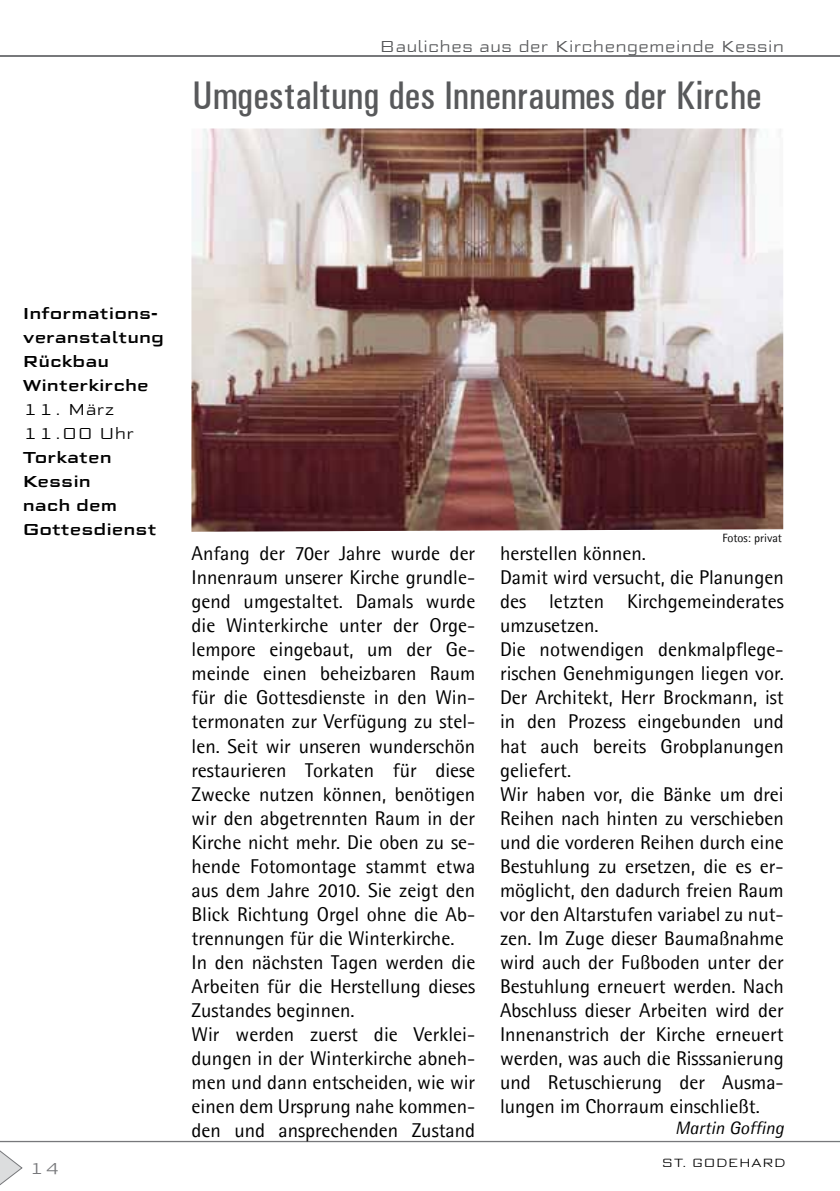
<style>
.page{position:relative;width:840px;height:1191px;background:#fff}
.page>*{position:absolute;margin:0;border:0;box-sizing:border-box;transform-origin:0 0}
.t1{font:500 condensed 40px "Univers";color:#58595b}
.t2{font:20px/24px "Agfa Rotis Semisans";color:#000}
.t3{font:italic 18px "Agfa Rotis Semisans";color:#000}
.t4{font:500 16px/24px "Morris Sans Com";color:#000}
.t5{font:300 16px "Morris Sans Com";color:#58595b}
.t6{font:300 16px/24px "Morris Sans Com";color:#000}
.t7{font:300 16px "Morris Sans Com";color:#77787b}
.t8{font:12px "Agfa Rotis Semisans";color:#0a0a0b}
.t9{font:300 12px "Morris Sans Com";color:#000}
</style>
<div class="page">
<svg style="left:0;top:1140px;width:839px;height:46px"></svg>
<hr style="left:0;top:56px;width:839px;height:1px;background:#77787b">
<img style="left:191px;top:128px;width:591px;height:404px">
<p class="t5" style="left:379px;top:35px;width:406px">Bauliches aus der Kirchengemeinde Kessin</p>
<h1 class="t1" style="left:192px;top:73px;width:570px">Umgestaltung des Innenraumes der Kirche</h1>
<p class="t4" style="left:23px;top:301px;width:143px">Informations&shy;veranstaltung<br>Rückbau<br>Winterkirche</p>
<p class="t6" style="left:23px;top:396px;width:113px">11. März<br>11.00 Uhr</p>
<p class="t4" style="left:23px;top:445px;width:135px">Torkaten<br>Kessin<br>nach dem<br>Gottesdienst</p>
<p class="t7" style="left:29px;top:1157px;width:33px">14</p>
<p class="t8" style="left:722px;top:531px;width:61px">Fotos: privat</p>
<p class="t2" style="left:191px;top:541px;width:285px">Anfang der 70er Jahre wurde der<br>Innenraum unserer Kirche grundle&shy;gend umgestaltet. Damals wurde die Winterkirche unter der Orge&shy;lempore eingebaut, um der Ge&shy;meinde einen beheizbaren Raum für die Gottesdienste in den Win&shy;termonaten zur Verfügung zu stel&shy;len. Seit wir unseren wunderschön restaurieren Torkaten für diese<br>Zwecke nutzen können, benötigen wir den abgetrennten Raum in der<br>Kirche nicht mehr. Die oben zu se&shy;hende Fotomontage stammt etwa aus dem Jahre 2010. Sie zeigt den<br>Blick Richtung Orgel ohne die Ab&shy;trennungen für die Winterkirche.<br>In den nächsten Tagen werden die<br>Arbeiten für die Herstellung dieses<br>Zustandes beginnen.<br>Wir werden zuerst die Verklei&shy;dungen in der Winterkirche abneh&shy;men und dann entscheiden, wie wir einen dem Ursprung nahe kommen&shy;den und ansprechenden Zustand</p>
<p class="t2" style="left:499px;top:541px;width:285px">herstellen können.<br>Damit wird versucht, die Planungen des letzten Kirchgemeinderates umzusetzen.<br>Die notwendigen denkmalpflege&shy;rischen Genehmigungen liegen vor.<br>Der Architekt, Herr Brockmann, ist in den Prozess eingebunden und hat auch bereits Grobplanungen geliefert.<br>Wir haben vor, die Bänke um drei<br>Reihen nach hinten zu verschieben und die vorderen Reihen durch eine<br>Bestuhlung zu ersetzen, die es er&shy;möglicht, den dadurch freien Raum vor den Altarstufen variabel zu nut&shy;zen. Im Zuge dieser Baumaßnahme wird auch der Fußboden unter der<br>Bestuhlung erneuert werden. Nach<br>Abschluss dieser Arbeiten wird der<br>Innenanstrich der Kirche erneuert werden, was auch die Risssanierung und Retuschierung der Ausma&shy;lungen im Chorraum einschließt.</p>
<p class="t3" style="left:674px;top:1117px;width:110px">Martin Goffing</p>
<p class="t9" style="left:661px;top:1154px;width:125px">St. Godehard</p>
</div>
